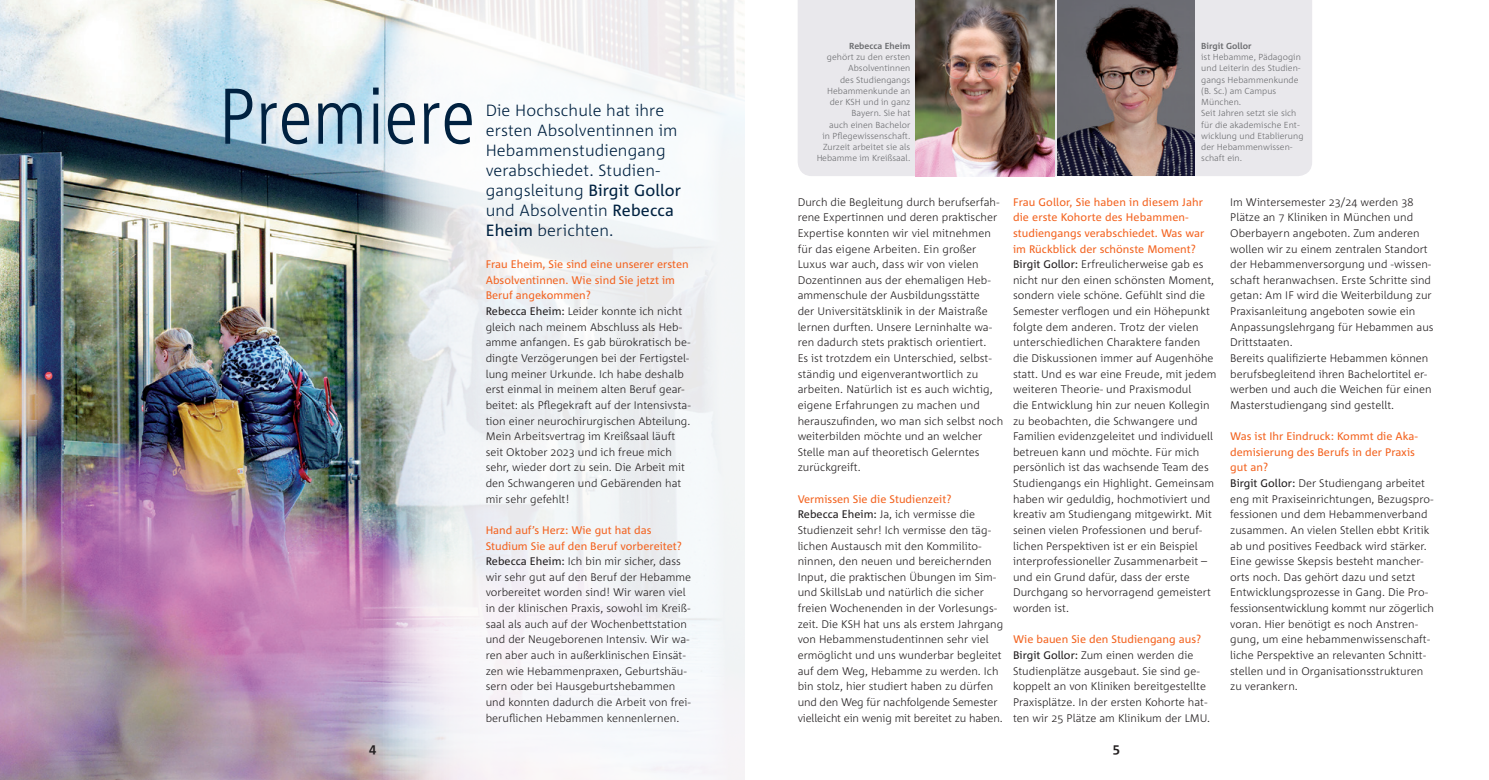
<style>
.page{position:relative;width:1489px;height:780px;background:#fff}
.page>*{position:absolute;margin:0;border:0;box-sizing:border-box;transform-origin:0 0}
.t1{font:300 condensed 78.75px "Frutiger";letter-spacing:.01em;color:#002140}
.t2{font:300 16.25px/20px "Corpid";letter-spacing:.01em;color:#002140}
.t3{font:700 13.12px "Corpid";color:#231f20}
.t4{font:300 11px/15.6px "Corpid";letter-spacing:.005em;color:#231f20}
.t5{font:300 8.75px/11.2px "Corpid";letter-spacing:.005em;color:#6c6d70}
.t6{font:700 8.75px "Corpid";letter-spacing:.005em;color:#6c6d70}
.s1{font-weight:400}
.s2{font-weight:400;color:#f36421}
</style>
<div class="page">
<div style="left:798px;top:0;width:513px;height:176px;background:#e9e8ec"></div>
<img style="left:0;top:0;width:358px;height:780px">
<svg style="left:358px;top:0;width:387px;height:780px;fill:#f3f4f6"></svg>
<img style="left:915px;top:0;width:139px;height:176px">
<img style="left:1057px;top:0;width:137px;height:176px">
<h1 class="t1" style="left:219px;top:72px;width:257px">Premiere</h1>
<h2 class="t2" style="left:485px;top:100px;width:197px">Die Hochschule hat ihre ersten Absolventinnen im<br>Hebammenstudiengang verabschiedet. Studien&shy;gangsleitung <span class="s1">Birgit Gollor </span>und Absolventin <span class="s1">Rebecca<br>Eheim</span> berichten.</h2>
<p class="t4" style="left:485px;top:256px;width:206px"><span class="s2">Frau Eheim, Sie sind eine unserer ersten Absolventinnen. Wie sind Sie jetzt im Beruf angekommen?<br></span><span class="s1">Rebecca Eheim:</span> Leider konnte ich nicht gleich nach meinem Abschluss als Heb&shy;amme anfangen. Es gab bürokratisch be&shy;dingte Verzögerungen bei der Fertigstel&shy;lung meiner Urkunde. Ich habe deshalb erst einmal in meinem alten Beruf gear&shy;beitet: als Pflegekraft auf der Intensivsta&shy;tion einer neurochirurgischen Abteilung.<br>Mein Arbeitsvertrag im Kreißsaal läuft seit Oktober 2023 und ich freue mich sehr, wieder dort zu sein. Die Arbeit mit den Schwangeren und Gebärenden hat mir sehr gefehlt!</p>
<p class="t4" style="left:485px;top:522px;width:207px"><span class="s2">Hand auf’s Herz: Wie gut hat das Studium Sie auf den Beruf vorbereitet?<br></span><span class="s1">Rebecca Eheim:</span> Ich bin mir sicher, dass wir sehr gut auf den Beruf der Hebamme vorbereitet worden sind! Wir waren viel in der klinischen Praxis, sowohl im Kreiß&shy;saal als auch auf der Wochenbettstation und der Neugeborenen Intensiv. Wir wa&shy;ren aber auch in außerklinischen Einsät&shy;zen wie Hebammenpraxen, Geburtshäu&shy;sern oder bei Hausgeburtshebammen und konnten dadurch die Arbeit von frei&shy;beruflichen Hebammen kennenlernen.</p>
<p class="t6" style="left:849px;top:41px;width:63px">Rebecca Eheim</p>
<p class="t5" style="left:816px;top:51px;width:96px;text-align:right">gehört zu den ersten<br>Absolventinnen<br>des Studiengangs<br>Hebammenkunde an der KSH und in ganz<br>Bayern. Sie hat<br>auch einen Bachelor<br>in Pflegewissenschaft.<br>Zurzeit arbeitet sie als<br>Hebamme im Kreißsaal.</p>
<p class="t6" style="left:1201px;top:41px;width:52px">Birgit Gollor</p>
<p class="t5" style="left:1201px;top:51px;width:104px">ist Hebamme, Pädagogin und Leiterin des Studien&shy;gangs Hebammenkunde (B. Sc.) am Campus<br>München.<br>Seit Jahren setzt sie sich für die akademische Ent&shy;wicklung und Etablierung der Hebammenwissen&shy;schaft ein.</p>
<p class="t4" style="left:797px;top:194px;width:207px">Durch die Begleitung durch berufserfah&shy;rene Expertinnen und deren praktischer Expertise konnten wir viel mitnehmen für das eigene Arbeiten. Ein großer Luxus war auch, dass wir von vielen Dozentinnen aus der ehemaligen Heb&shy;ammenschule der Ausbildungsstätte<br>der Universitätsklinik in der Maistraße lernen durften. Unsere Lerninhalte wa&shy;ren dadurch stets praktisch orientiert.<br>Es ist trotzdem ein Unterschied, selbst&shy;ständig und eigenverantwortlich zu arbeiten. Natürlich ist es auch wichtig, eigene Erfahrungen zu machen und herauszufinden, wo man sich selbst noch weiterbilden möchte und an welcher Stelle man auf theoretisch Gelerntes zurückgreift.</p>
<p class="t4" style="left:797px;top:491px;width:207px"><span class="s2">Vermissen Sie die Studienzeit?<br></span><span class="s1">Rebecca Eheim:</span> Ja, ich vermisse die Studienzeit sehr! Ich vermisse den täg&shy;lichen Austausch mit den Kommilito&shy;ninnen, den neuen und bereichernden Input, die praktischen Übungen im Sim&shy;und SkillsLab und natürlich die sicher freien Wochenenden in der Vorlesungs&shy;zeit. Die KSH hat uns als erstem Jahrgang von Hebammenstudentinnen sehr viel ermöglicht und uns wunderbar begleitet auf dem Weg, Hebamme zu werden. Ich bin stolz, hier studiert haben zu dürfen und den Weg für nachfolgende Semester vielleicht ein wenig mit bereitet zu haben.</p>
<p class="t4" style="left:1012px;top:194px;width:205px"><span class="s2">Frau Gollor, Sie haben in diesem Jahr die erste Kohorte des Hebammen&shy;studiengangs verabschiedet. Was war im Rückblick der schönste Moment?<br></span><span class="s1">Birgit Gollor:</span> Erfreulicherweise gab es nicht nur den einen schönsten Moment, sondern viele schöne. Gefühlt sind die Semester verflogen und ein Höhepunkt folgte dem anderen. Trotz der vielen unterschiedlichen Charaktere fanden die Diskussionen immer auf Augenhöhe statt. Und es war eine Freude, mit jedem weiteren Theorie- und Praxismodul<br>die Entwicklung hin zur neuen Kollegin zu beobachten, die Schwangere und Familien evidenzgeleitet und individuell betreuen kann und möchte. Für mich persönlich ist das wachsende Team des Studiengangs ein Highlight. Gemeinsam haben wir geduldig, hochmotiviert und kreativ am Studiengang mitgewirkt. Mit seinen vielen Professionen und beruf&shy;lichen Perspektiven ist er ein Beispiel interprofessioneller Zusammenarbeit – und ein Grund dafür, dass der erste Durchgang so hervorragend gemeistert worden ist.</p>
<p class="t4" style="left:1012px;top:631px;width:198px"><span class="s2">Wie bauen Sie den Studiengang aus?<br></span><span class="s1">Birgit Gollor:</span> Zum einen werden die Studienplätze ausgebaut. Sie sind ge&shy;koppelt an von Kliniken bereitgestellte Praxisplätze. In der ersten Kohorte hat&shy;ten wir 25 Plätze am Klinikum der LMU.</p>
<p class="t4" style="left:1230px;top:194px;width:205px">Im Wintersemester 23/24 werden 38<br>Plätze an 7 Kliniken in München und Oberbayern angeboten. Zum anderen wollen wir zu einem zentralen Standort der Hebammenversorgung und -wissen&shy;schaft heranwachsen. Erste Schritte sind getan: Am IF wird die Weiterbildung zur Praxisanleitung angeboten sowie ein Anpassungslehrgang für Hebammen aus Drittstaaten.<br>Bereits qualifizierte Hebammen können berufsbegleitend ihren Bachelortitel er&shy;werben und auch die Weichen für einen Masterstudiengang sind gestellt.</p>
<p class="t4" style="left:1230px;top:428px;width:205px"><span class="s2">Was ist Ihr Eindruck: Kommt die Aka&shy;demisierung des Berufs in der Praxis gut an?<br></span><span class="s1">Birgit Gollor:</span> Der Studiengang arbeitet eng mit Praxiseinrichtungen, Bezugspro&shy;fessionen und dem Hebammenverband zusammen. An vielen Stellen ebbt Kritik ab und positives Feedback wird stärker.<br>Eine gewisse Skepsis besteht mancher&shy;orts noch. Das gehört dazu und setzt Entwicklungsprozesse in Gang. Die Pro&shy;fessionsentwicklung kommt nur zögerlich voran. Hier benötigt es noch Anstren&shy;gung, um eine hebammenwissenschaft&shy;liche Perspektive an relevanten Schnitt&shy;stellen und in Organisationsstrukturen zu verankern.</p>
<p class="t3" style="left:369px;top:741px;width:9px">4</p>
<p class="t3" style="left:1112px;top:741px;width:9px">5</p>
</div>
